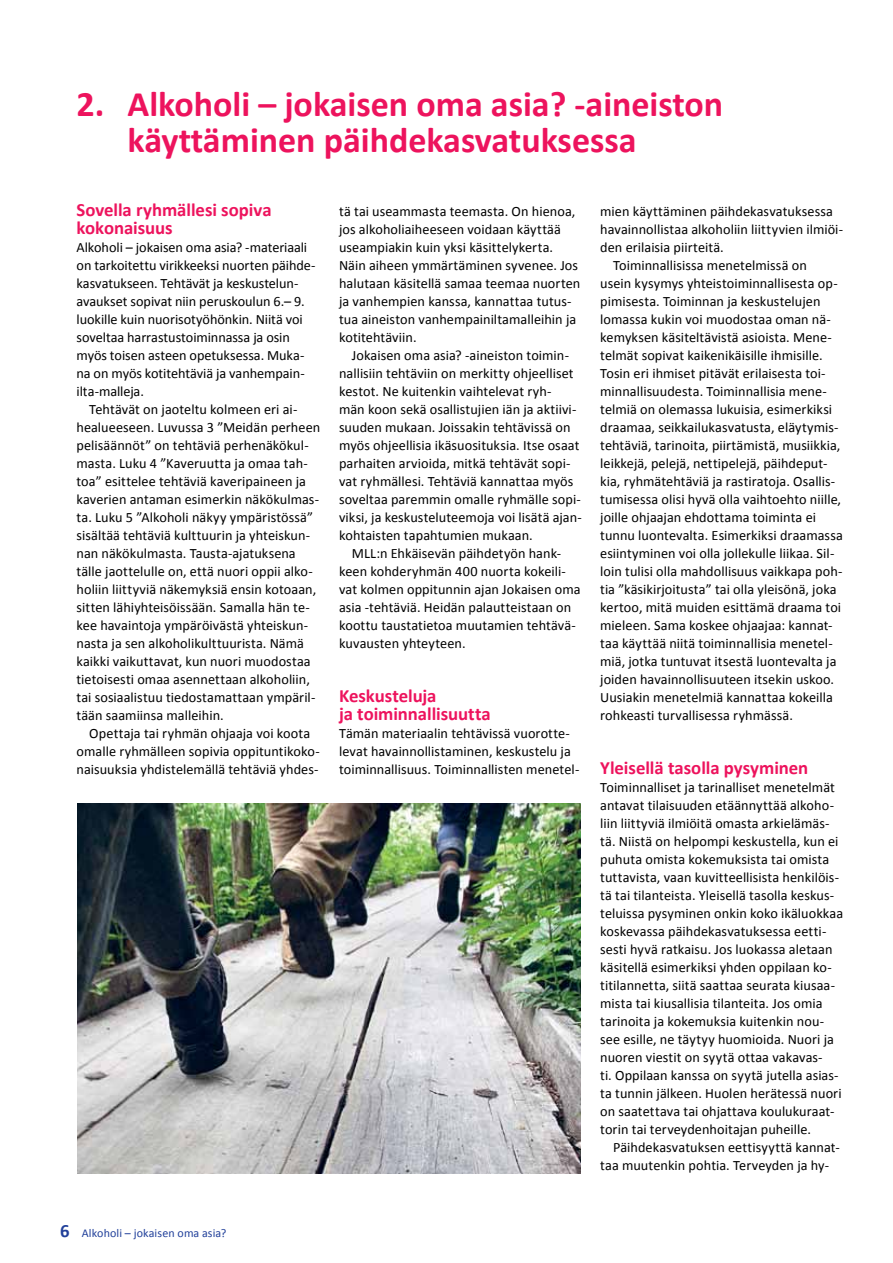
<style>
.page{position:relative;width:893px;height:1263px;background:#fff}
.page>*{position:absolute;margin:0;border:0;box-sizing:border-box;transform-origin:0 0}
.t1{font:700 36px/36px "Calibri";color:#ed135d}
.t2{font:700 18.75px/18px "Calibri";letter-spacing:-.005em;color:#ed135d}
.t3{font:14.25px/18px "Calibri";letter-spacing:.005em;color:#000}
.t4{font:12px "Calibri";letter-spacing:.01em;color:#21409a}
.s1{font-weight:700;font-size:18.75px}
</style>
<div class="page">
<img style="left:77px;top:804px;width:504px;height:370px">
<h1 class="t1" style="left:128px;top:85px;width:597px;text-indent:-51px">2. Alkoholi – jokaisen oma asia? -aineiston käyttäminen päihdekasvatuksessa</h1>
<h2 class="t2" style="left:77px;top:200px;width:197px">Sovella ryhmällesi sopiva kokonaisuus</h2>
<p class="t3" style="left:77px;top:238px;width:241px">Alkoholi – jokaisen oma asia? -materiaali on tarkoitettu virikkeeksi nuorten päihde&shy;kasvatukseen. Tehtävät ja keskustelun&shy;avaukset sopivat niin peruskoulun 6.– 9. luokille kuin nuorisotyöhönkin. Niitä voi soveltaa harrastustoiminnassa ja osin myös toisen asteen opetuksessa. Muka&shy;na on myös kotitehtäviä ja vanhempain&shy;ilta-malleja.</p>
<p class="t3" style="left:77px;top:400px;width:245px;text-indent:13px">Tehtävät on jaoteltu kolmeen eri ai&shy;healueeseen. Luvussa 3 ”Meidän perheen pelisäännöt” on tehtäviä perhenäkökul&shy;masta. Luku 4 ”Kaveruutta ja omaa tah&shy;toa” esittelee tehtäviä kaveripaineen ja kaverien antaman esimerkin näkökulmas&shy;ta. Luku 5 ”Alkoholi näkyy ympäristössä” sisältää tehtäviä kulttuurin ja yhteiskun&shy;nan näkökulmasta. Tausta-ajatuksena tälle jaottelulle on, että nuori oppii alko&shy;holiin liittyviä näkemyksiä ensin kotoaan, sitten lähiyhteisöissään. Samalla hän te&shy;kee havaintoja ympäröivästä yhteiskun&shy;nasta ja sen alkoholikulttuurista. Nämä kaikki vaikuttavat, kun nuori muodostaa tietoisesti omaa asennettaan alkoholiin, tai sosiaalistuu tiedostamattaan ympäril&shy;tään saamiinsa malleihin.</p>
<p class="t3" style="left:77px;top:724px;width:245px;text-align:center">Opettaja tai ryhmän ohjaaja voi koota omalle ryhmälleen sopivia oppituntikoko&shy;naisuuksia yhdistelemällä tehtäviä yhdes-</p>
<p class="t3" style="left:339px;top:202px;width:243px">tä tai useammasta teemasta. On hienoa, jos alkoholiaiheeseen voidaan käyttää useampiakin kuin yksi käsittelykerta.<br>Näin aiheen ymmärtäminen syvenee. Jos halutaan käsitellä samaa teemaa nuorten ja vanhempien kanssa, kannattaa tutus&shy;tua aineiston vanhempainiltamalleihin ja kotitehtäviin.</p>
<p class="t3" style="left:339px;top:346px;width:244px;text-indent:13px">Jokaisen oma asia? -aineiston toimin&shy;nallisiin tehtäviin on merkitty ohjeelliset kestot. Ne kuitenkin vaihtelevat ryh-<br>män koon sekä osallistujien iän ja aktiivi&shy;suuden mukaan. Joissakin tehtävissä on myös ohjeellisia ikäsuosituksia. Itse osaat parhaiten arvioida, mitkä tehtävät sopi&shy;vat ryhmällesi. Tehtäviä kannattaa myös soveltaa paremmin omalle ryhmälle sopi&shy;viksi, ja keskusteluteemoja voi lisätä ajan&shy;kohtaisten tapahtumien mukaan.</p>
<p class="t3" style="left:339px;top:543px;width:243px;text-indent:13px">MLL:n Ehkäisevän päihdetyön hank&shy;keen kohderyhmän 400 nuorta kokeili&shy;vat kolmen oppitunnin ajan Jokaisen oma asia -tehtäviä. Heidän palautteistaan on koottu taustatietoa muutamien tehtävä&shy;kuvausten yhteyteen.</p>
<h2 class="t2" style="left:339px;top:686px;width:153px">Keskusteluja<br>ja toiminnallisuutta</h2>
<p class="t3" style="left:339px;top:724px;width:242px">Tämän materiaalin tehtävissä vuorotte&shy;levat havainnollistaminen, keskustelu ja toiminnallisuus. Toiminnallisten menetel-</p>
<p class="t3" style="left:600px;top:202px;width:234px">mien käyttäminen päihdekasvatuksessa</p>
<p class="t3" style="left:600px;top:220px;width:244px">havainnollistaa alkoholiin liittyvien ilmiöi-</p>
<p class="t3" style="left:600px;top:238px;width:125px">den erilaisia piirteitä.</p>
<p class="t3" style="left:613px;top:256px;width:195px">Toiminnallisissa menetelmissä on</p>
<p class="t3" style="left:600px;top:274px;width:239px">usein kysymys yhteistoiminnallisesta op-</p>
<p class="t3" style="left:600px;top:292px;width:222px">pimisesta. Toiminnan ja keskustelujen</p>
<p class="t3" style="left:600px;top:310px;width:232px">lomassa kukin voi muodostaa oman nä-</p>
<p class="t3" style="left:600px;top:328px;width:233px">kemyksen käsiteltävistä asioista. Mene-</p>
<p class="t3" style="left:600px;top:346px;width:224px">telmät sopivat kaikenikäisille ihmisille.</p>
<p class="t3" style="left:600px;top:364px;width:227px">Tosin eri ihmiset pitävät erilaisesta toi-</p>
<p class="t3" style="left:600px;top:382px;width:228px">minnallisuudesta. Toiminnallisia mene-</p>
<p class="t3" style="left:600px;top:400px;width:233px">telmiä on olemassa lukuisia, esimerkiksi</p>
<p class="t3" style="left:600px;top:418px;width:240px">draamaa, seikkailukasvatusta, eläytymis-</p>
<p class="t3" style="left:600px;top:436px;width:242px">tehtäviä, tarinoita, piirtämistä, musiikkia,</p>
<p class="t3" style="left:600px;top:454px;width:229px">leikkejä, pelejä, nettipelejä, päihdeput-</p>
<p class="t3" style="left:600px;top:472px;width:237px">kia, ryhmätehtäviä ja rastiratoja. Osallis-</p>
<p class="t3" style="left:600px;top:490px;width:242px">tumisessa olisi hyvä olla vaihtoehto niille,</p>
<p class="t3" style="left:600px;top:508px;width:217px">joille ohjaajan ehdottama toiminta ei</p>
<p class="t3" style="left:600px;top:526px;width:244px">tunnu luontevalta. Esimerkiksi draamassa</p>
<p class="t3" style="left:600px;top:544px;width:236px">esiintyminen voi olla jollekulle liikaa. Sil-</p>
<p class="t3" style="left:600px;top:562px;width:244px">loin tulisi olla mahdollisuus vaikkapa poh-</p>
<p class="t3" style="left:600px;top:580px;width:238px">tia ”käsikirjoitusta” tai olla yleisönä, joka</p>
<p class="t3" style="left:600px;top:598px;width:242px">kertoo, mitä muiden esittämä draama toi</p>
<p class="t3" style="left:600px;top:616px;width:234px">mieleen. Sama koskee ohjaajaa: kannat-</p>
<p class="t3" style="left:600px;top:634px;width:234px">taa käyttää niitä toiminnallisia menetel-</p>
<p class="t3" style="left:600px;top:652px;width:238px">miä, jotka tuntuvat itsestä luontevalta ja</p>
<p class="t3" style="left:600px;top:670px;width:235px">joiden havainnollisuuteen itsekin uskoo.</p>
<p class="t3" style="left:600px;top:688px;width:234px">Uusiakin menetelmiä kannattaa kokeilla</p>
<p class="t3" style="left:600px;top:706px;width:194px">rohkeasti turvallisessa ryhmässä.</p>
<h2 class="t2" style="left:600px;top:758px;width:210px">Yleisellä tasolla pysyminen</h2>
<p class="t3" style="left:600px;top:778px;width:244px">Toiminnalliset ja tarinalliset menetelmät antavat tilaisuuden etäännyttää alkoho&shy;liin liittyviä ilmiöitä omasta arkielämäs&shy;tä. Niistä on helpompi keskustella, kun ei puhuta omista kokemuksista tai omista tuttavista, vaan kuvitteellisista henkilöis&shy;tä tai tilanteista. Yleisellä tasolla keskus&shy;teluissa pysyminen onkin koko ikäluokkaa koskevassa päihdekasvatuksessa eetti&shy;sesti hyvä ratkaisu. Jos luokassa aletaan käsitellä esimerkiksi yhden oppilaan ko&shy;titilannetta, siitä saattaa seurata kiusaa&shy;mista tai kiusallisia tilanteita. Jos omia tarinoita ja kokemuksia kuitenkin nou&shy;see esille, ne täytyy huomioida. Nuori ja nuoren viestit on syytä ottaa vakavas-<br>ti. Oppilaan kanssa on syytä jutella asias&shy;ta tunnin jälkeen. Huolen herätessä nuori on saatettava tai ohjattava koulukuraat&shy;torin tai terveydenhoitajan puheille.</p>
<p class="t3" style="left:600px;top:1138px;width:241px;text-indent:13px">Päihdekasvatuksen eettisyyttä kannat&shy;taa muutenkin pohtia. Terveyden ja hy-</p>
<p class="t4" style="left:60px;top:1225px;width:168px"><span class="s1">6</span> Alkoholi – jokaisen oma asia?</p>
</div>
